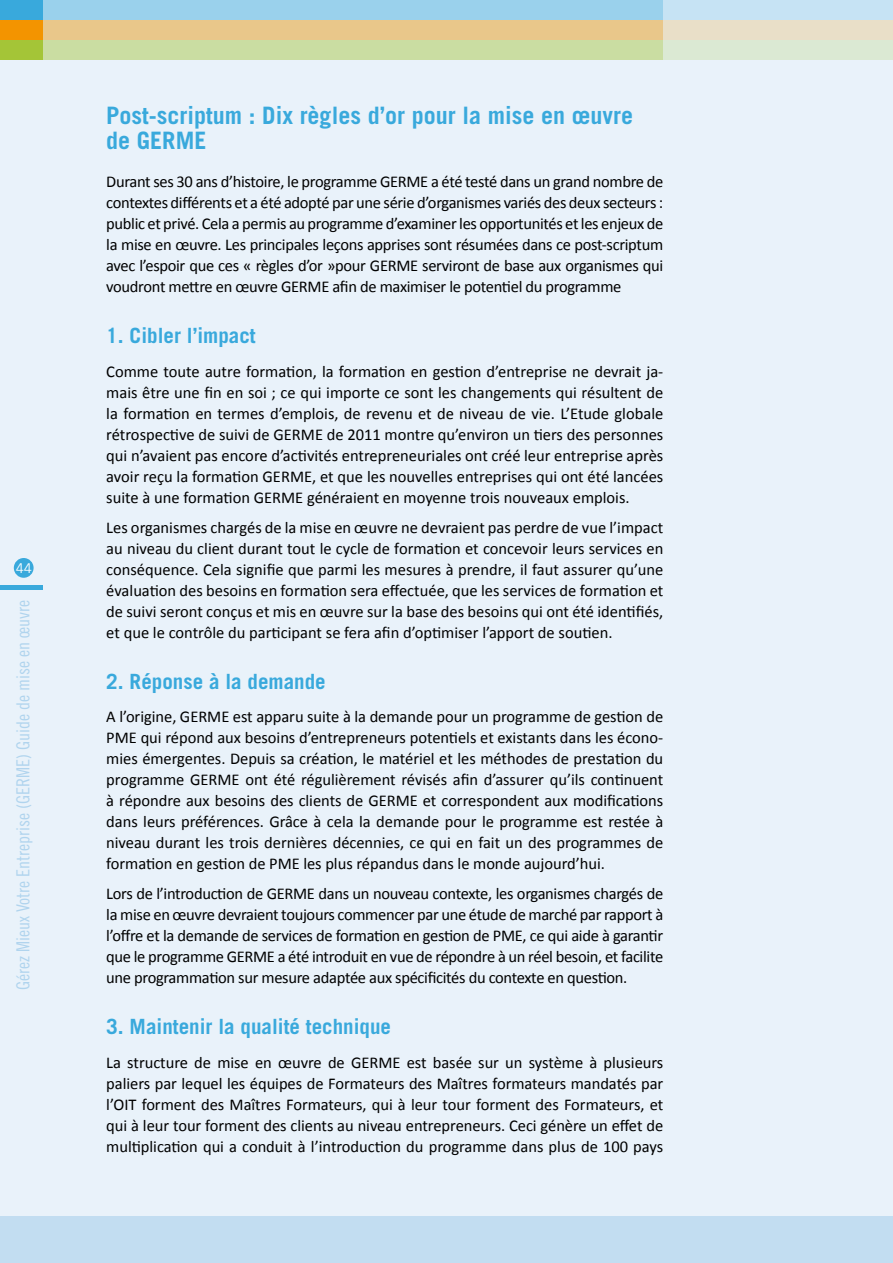
<style>
.page{position:relative;width:893px;height:1263px;background:#e9f2fa}
.page>*{position:absolute;margin:0;border:0;box-sizing:border-box;transform-origin:0 0}
.t1{font:700 24px/25.5px "Trade Gothic LT Std";color:#39a9dc}
.t2{font:700 21px "Trade Gothic LT Std";color:#39a9dc}
.t3{font:18px "Trade Gothic LT Std Cn 18";color:#b0d4ee}
.t4{font:16.5px/21px "Calibri";letter-spacing:-.005em;color:#000;text-align:justify}
.t5{font:13.5px "Trade Gothic LT Std";color:#fff}
</style>
<div class="page">
<hr style="left:0;top:586px;width:43px;height:4px;background:#39a9dc">
<div style="left:14px;top:558px;width:20px;height:20px;background:#39a9dc;border-radius:50%"></div>
<div style="left:0;top:1216px;width:892px;height:47px;background:#c2ddf1"></div>
<div style="left:0;top:40px;width:663px;height:20px;background:#cadda2"></div>
<div style="left:0;top:20px;width:663px;height:20px;background:#e9c78a"></div>
<div style="left:0;top:0;width:663px;height:20px;background:#9ad1ec"></div>
<div style="left:663px;top:40px;width:230px;height:20px;background:#dbe9d3"></div>
<div style="left:663px;top:20px;width:230px;height:20px;background:#e9dfc8"></div>
<div style="left:663px;top:0;width:230px;height:20px;background:#c6e3f4"></div>
<div style="left:0;top:40px;width:43px;height:20px;background:#a4c537"></div>
<div style="left:0;top:20px;width:43px;height:20px;background:#f39400"></div>
<div style="left:0;top:0;width:43px;height:20px;background:#39a9dc"></div>
<p class="t5" style="left:16px;top:560px;width:18px">44</p>
<p class="t3" style="left:12px;top:990px;width:392px;rotate:-90deg">Gérez Mieux Votre Entreprise (GERME) Guide de mise en œuvre</p>
<h1 class="t1" style="left:106px;top:102px;width:528px">Post-scriptum : Dix règles d’or pour la mise en œuvre de GERME</h1>
<p class="t4" style="left:106px;top:171px;width:558px">Durant ses 30 ans d’histoire, le programme GERME a été testé dans un grand nombre de contextes différents et a été adopté par une série d’organismes variés des deux secteurs : public et privé. Cela a permis au programme d’examiner les opportunités et les enjeux de la mise en œuvre. Les principales leçons apprises sont résumées dans ce post-scriptum avec l’espoir que ces « règles d’or »pour GERME serviront de base aux organismes qui voudront mettre en œuvre GERME afin de maximiser le potentiel du programme</p>
<p class="t2" style="left:106px;top:323px;width:151px">1. Cibler l’impact</p>
<p class="t4" style="left:106px;top:361px;width:559px">Comme toute autre formation, la formation en gestion d’entreprise ne devrait ja&shy;mais être une fin en soi ; ce qui importe ce sont les changements qui résultent de la formation en termes d’emplois, de revenu et de niveau de vie. L’Etude globale rétrospective de suivi de GERME de 2011 montre qu’environ un tiers des personnes qui n’avaient pas encore d’activités entrepreneuriales ont créé leur entreprise après avoir reçu la formation GERME, et que les nouvelles entreprises qui ont été lancées suite à une formation GERME généraient en moyenne trois nouveaux emplois.</p>
<p class="t4" style="left:106px;top:517px;width:559px">Les organismes chargés de la mise en œuvre ne devraient pas perdre de vue l’impact au niveau du client durant tout le cycle de formation et concevoir leurs services en conséquence. Cela signifie que parmi les mesures à prendre, il faut assurer qu’une évaluation des besoins en formation sera effectuée, que les services de formation et de suivi seront conçus et mis en œuvre sur la base des besoins qui ont été identifiés, et que le contrôle du participant se fera afin d’optimiser l’apport de soutien.</p>
<p class="t2" style="left:106px;top:668px;width:221px">2. Réponse à la demande</p>
<p class="t4" style="left:106px;top:706px;width:558px">A l’origine, GERME est apparu suite à la demande pour un programme de gestion de PME qui répond aux besoins d’entrepreneurs potentiels et existants dans les écono&shy;mies émergentes. Depuis sa création, le matériel et les méthodes de prestation du programme GERME ont été régulièrement révisés afin d’assurer qu’ils continuent à répondre aux besoins des clients de GERME et correspondent aux modifications dans leurs préférences. Grâce à cela la demande pour le programme est restée à niveau durant les trois dernières décennies, ce qui en fait un des programmes de formation en gestion de PME les plus répandus dans le monde aujourd’hui.</p>
<p class="t4" style="left:106px;top:883px;width:558px">Lors de l’introduction de GERME dans un nouveau contexte, les organismes chargés de la mise en œuvre devraient toujours commencer par une étude de marché par rapport à l’offre et la demande de services de formation en gestion de PME, ce qui aide à garantir que le programme GERME a été introduit en vue de répondre à un réel besoin, et facilite une programmation sur mesure adaptée aux spécificités du contexte en question.</p>
<p class="t2" style="left:106px;top:1013px;width:286px">3. Maintenir la qualité technique</p>
<p class="t4" style="left:106px;top:1052px;width:558px">La structure de mise en œuvre de GERME est basée sur un système à plusieurs paliers par lequel les équipes de Formateurs des Maîtres formateurs mandatés par l’OIT forment des Maîtres Formateurs, qui à leur tour forment des Formateurs, et qui à leur tour forment des clients au niveau entrepreneurs. Ceci génère un effet de multiplication qui a conduit à l’introduction du programme dans plus de 100 pays</p>
</div>
